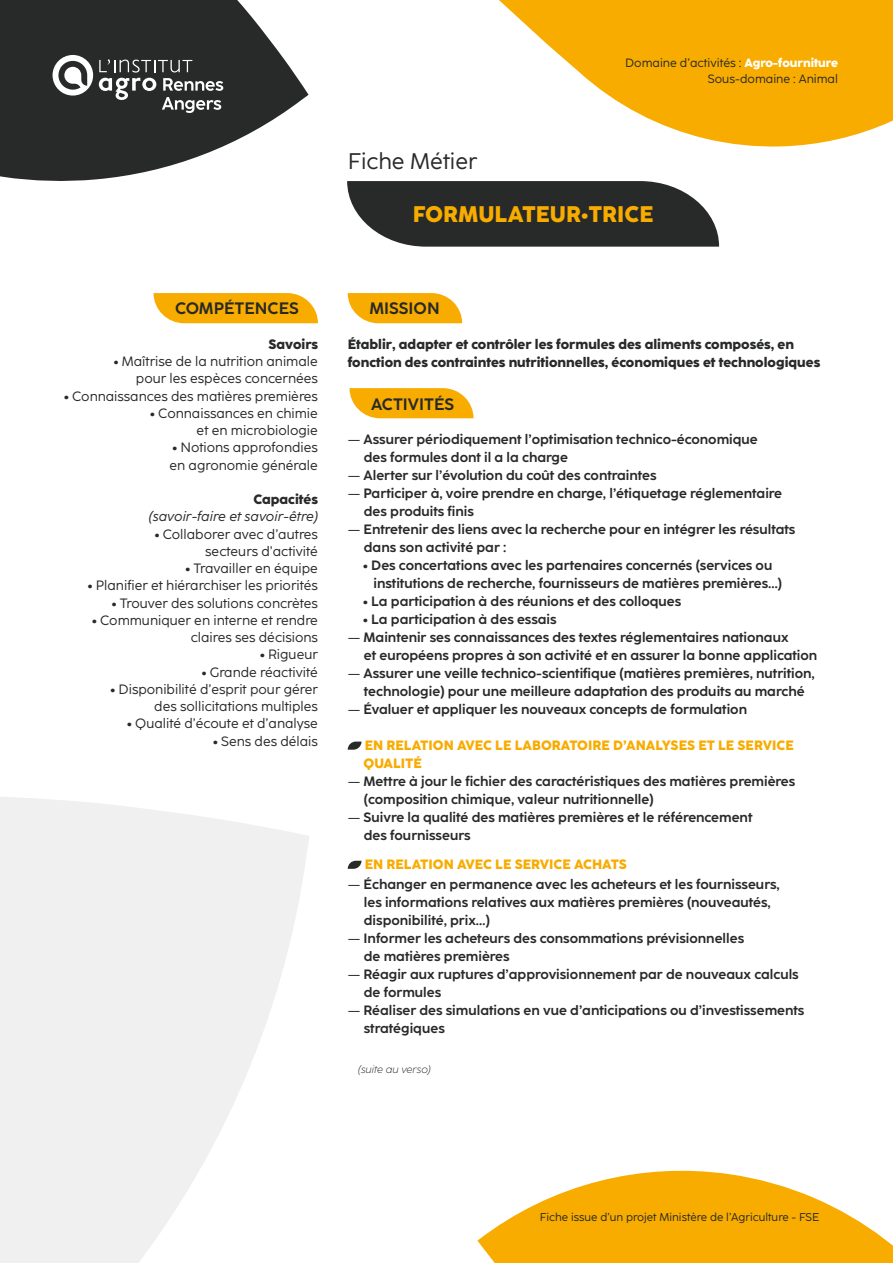
<style>
.page{position:relative;width:893px;height:1263px;background:#fff}
.page>*{position:absolute;margin:0;border:0;box-sizing:border-box;transform-origin:0 0}
.t1{font:800 22.5px "Coco Sharp";color:#f8ac00}
.t2{font:22.5px "Coco Sharp";color:#282929}
.t3{font:700 16.5px "Coco Sharp";color:#282929}
.t4{font:700 13.5px/18px "Coco Sharp";color:#282929}
.t5{font:13.5px/17.2px "Coco Sharp";color:#282929;text-align:right}
.t6{font:800 13.5px/18px "Coco Sharp";color:#282929}
.t7{font:800 13.5px/18px "Coco Sharp";color:#f8ac00}
.t8{font:italic 13.5px "Coco Sharp";color:#282929}
.t9{font:12px/16.5px "Coco Sharp";color:#282929;text-align:right}
.t10{font:11.25px "Coco Sharp";color:#282929}
.t11{font:italic 300 10.5px "Coco Sharp";color:#282929}
.s1{font-weight:800;color:#fff}
.s2{font-weight:800}
.s3{font-weight:400}
</style>
<div class="page">
<svg style="left:499px;top:0;width:394px;height:147px;fill:#f8ac00"></svg>
<svg style="left:348px;top:293px;width:114px;height:30px;background:#f8b51d"></svg>
<svg style="left:349px;top:388px;width:124px;height:30px;background:#f8b51b"></svg>
<svg style="left:348px;top:742px;width:13px;height:8px"></svg>
<svg style="left:348px;top:861px;width:13px;height:8px"></svg>
<svg style="left:154px;top:293px;width:164px;height:30px;background:#f8b214"></svg>
<svg style="left:0;top:0;width:309px;height:181px;fill:#282929"></svg>
<svg style="left:53px;top:55px;width:40px;height:41px"></svg>
<svg style="left:99px;top:59px;width:124px;height:54px;background:#535454"></svg>
<svg style="left:477px;top:1170px;width:416px;height:93px"></svg>
<svg style="left:347px;top:181px;width:372px;height:66px;background:#3d3e3e"></svg>
<svg style="left:0;top:797px;width:309px;height:466px;fill:#f1f0f1"></svg>
<h1 class="t2" style="left:348px;top:148px;width:131px">Fiche Métier</h1>
<p class="t9" style="left:625px;top:54px;width:214px">Domaine d’activités : <span class="s1">Agro-fourniture<br></span>Sous-domaine : Animal</p>
<h1 class="t1" style="left:413px;top:201px;width:242px">FORMULATEUR•TRICE</h1>
<p class="t3" style="left:175px;top:299px;width:125px">COMPÉTENCES</p>
<p class="t6" style="left:268px;top:335px;width:51px">Savoirs</p>
<p class="t5" style="left:114px;top:353px;width:206px"><span class="s2">•</span> Maîtrise de la nutrition animale pour les espèces concernées</p>
<p class="t5" style="left:64px;top:387px;width:255px"><span class="s2">•</span> Connaissances des matières premières</p>
<p class="t5" style="left:150px;top:405px;width:169px"><span class="s2">•</span> Connaissances en chimie et en microbiologie</p>
<p class="t5" style="left:170px;top:439px;width:150px;text-align:left"><span class="s2">•</span> Notions approfondies en agronomie générale</p>
<p class="t6" style="left:253px;top:490px;width:66px">Capacités</p>
<p class="t8" style="left:149px;top:508px;width:171px">(savoir-faire et savoir-être)</p>
<p class="t5" style="left:155px;top:525px;width:165px"><span class="s2">•</span> Collaborer avec d’autres secteurs d’activité</p>
<p class="t5" style="left:186px;top:560px;width:134px"><span class="s2">•</span> Travailler en équipe</p>
<p class="t5" style="left:88px;top:577px;width:231px"><span class="s2">•</span> Planifier et hiérarchiser les priorités</p>
<p class="t5" style="left:112px;top:594px;width:208px"><span class="s2">•</span> Trouver des solutions concrètes</p>
<p class="t5" style="left:92px;top:612px;width:227px"><span class="s2">•</span> Communiquer en interne et rendre claires ses décisions</p>
<p class="t5" style="left:260px;top:646px;width:59px"><span class="s2">•</span> Rigueur</p>
<p class="t5" style="left:202px;top:663px;width:118px"><span class="s2">•</span> Grande réactivité</p>
<p class="t5" style="left:111px;top:681px;width:209px"><span class="s2">•</span> Disponibilité d’esprit pour gérer des sollicitations multiples</p>
<p class="t5" style="left:127px;top:715px;width:192px"><span class="s2">•</span> Qualité d’écoute et d’analyse</p>
<p class="t5" style="left:213px;top:732px;width:106px"><span class="s2">•</span> Sens des délais</p>
<p class="t3" style="left:369px;top:299px;width:72px">MISSION</p>
<p class="t6" style="left:348px;top:335px;width:474px">Établir, adapter et contrôler les formules des aliments composés, en fonction des contraintes nutritionnelles, économiques et technologiques</p>
<p class="t3" style="left:371px;top:394px;width:85px">ACTIVITÉS</p>
<p class="t4" style="left:364px;top:430px;width:395px;text-indent:-16px"><span class="s3">—</span> Assurer périodiquement l’optimisation technico-économique des formules dont il a la charge</p>
<p class="t4" style="left:348px;top:466px;width:310px"><span class="s3">—</span> Alerter sur l’évolution du coût des contraintes</p>
<p class="t4" style="left:364px;top:484px;width:420px;text-indent:-16px"><span class="s3">—</span> Participer à, voire prendre en charge, l’étiquetage réglementaire des produits finis</p>
<p class="t4" style="left:364px;top:520px;width:433px;text-indent:-16px"><span class="s3">—</span> Entretenir des liens avec la recherche pour en intégrer les résultats dans son activité par :</p>
<p class="t4" style="left:374px;top:556px;width:410px;text-indent:-10px"><span class="s2">•</span> Des concertations avec les partenaires concernés (services ou institutions de recherche, fournisseurs de matières premières…)</p>
<p class="t4" style="left:363px;top:592px;width:320px"><span class="s2">•</span> La participation à des réunions et des colloques</p>
<p class="t4" style="left:363px;top:610px;width:195px"><span class="s2">•</span> La participation à des essais</p>
<p class="t4" style="left:364px;top:628px;width:455px;text-indent:-16px"><span class="s3">—</span> Maintenir ses connaissances des textes réglementaires nationaux<br>et européens propres à son activité et en assurer la bonne application</p>
<p class="t4" style="left:348px;top:664px;width:469px;text-align:center"><span class="s3">—</span> Assurer une veille technico-scientifique (matières premières, nutrition, technologie) pour une meilleure adaptation des produits au marché</p>
<p class="t4" style="left:348px;top:700px;width:401px"><span class="s3">—</span> Évaluer et appliquer les nouveaux concepts de formulation</p>
<p class="t7" style="left:363px;top:736px;width:432px">EN RELATION AVEC LE LABORATOIRE D’ANALYSES ET LE SERVICE<br>QUALITÉ</p>
<p class="t4" style="left:364px;top:772px;width:433px;text-indent:-16px"><span class="s3">—</span> Mettre à jour le fichier des caractéristiques des matières premières (composition chimique, valeur nutritionnelle)</p>
<p class="t4" style="left:364px;top:808px;width:390px;text-indent:-16px"><span class="s3">—</span> Suivre la qualité des matières premières et le référencement des fournisseurs</p>
<p class="t7" style="left:365px;top:855px;width:264px">EN RELATION AVEC LE SERVICE ACHATS</p>
<p class="t4" style="left:364px;top:875px;width:417px;text-indent:-16px"><span class="s3">—</span> Échanger en permanence avec les acheteurs et les fournisseurs, les informations relatives aux matières premières (nouveautés, disponibilité, prix…)</p>
<p class="t4" style="left:364px;top:929px;width:382px;text-indent:-16px"><span class="s3">—</span> Informer les acheteurs des consommations prévisionnelles de matières premières</p>
<p class="t4" style="left:364px;top:965px;width:436px;text-indent:-16px"><span class="s3">—</span> Réagir aux ruptures d’approvisionnement par de nouveaux calculs de formules</p>
<p class="t4" style="left:364px;top:1001px;width:442px;text-indent:-16px"><span class="s3">—</span> Réaliser des simulations en vue d’anticipations ou d’investissements stratégiques</p>
<p class="t11" style="left:358px;top:1063px;width:74px">(suite au verso)</p>
<p class="t10" style="left:540px;top:1210px;width:281px">Fiche issue d’un projet Ministère de l’Agriculture - FSE</p>
</div>
